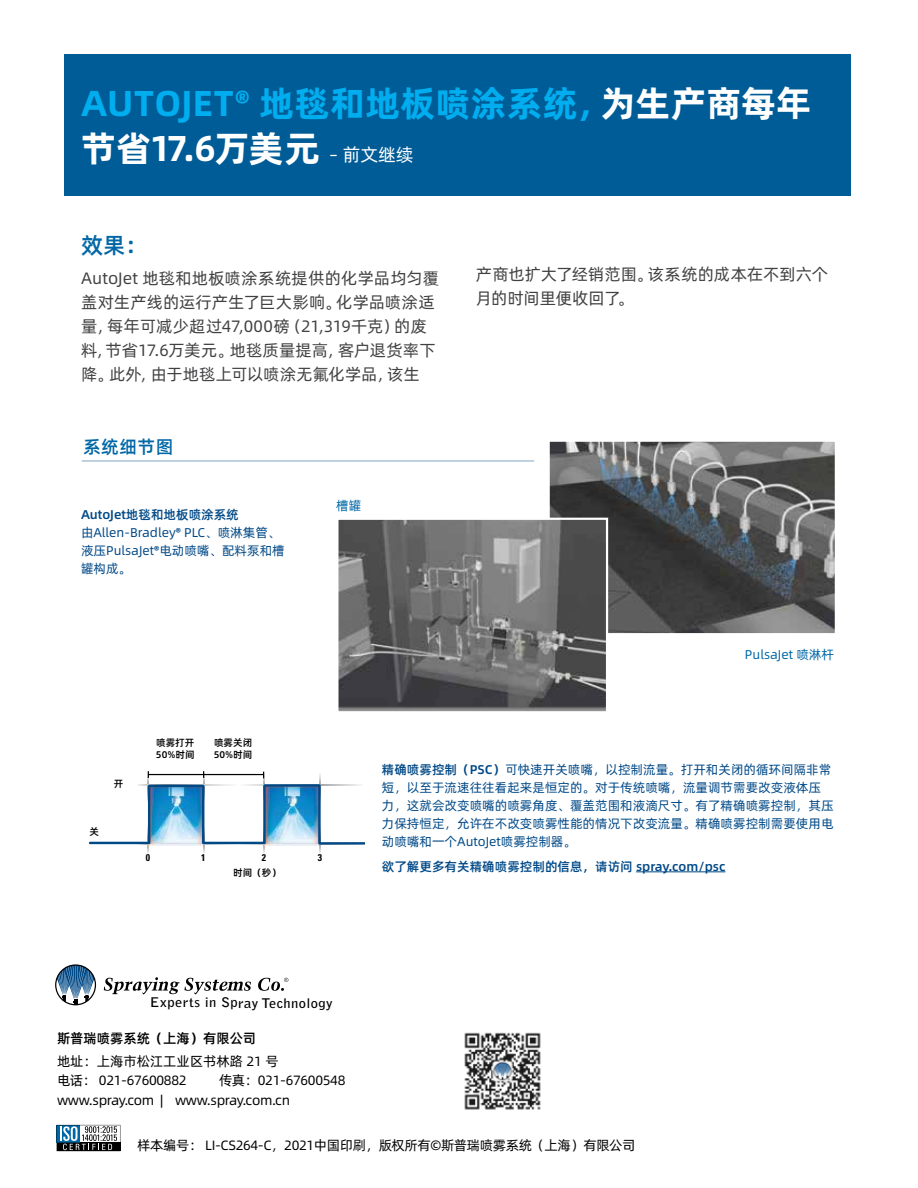
<style>
.page{position:relative;width:918px;height:1188px;background:#fff}
.page>*{position:absolute;margin:0;border:0;box-sizing:border-box;transform-origin:0 0}
.t1{font:36px/45px "Alibaba Pu Hui Ti B";letter-spacing:.005em;color:#00aeef}
.t2{font:22.5px "Alibaba Pu Hui Ti M";color:#0067a6}
.t3{font:18px "Alibaba Pu Hui Ti M";letter-spacing:.025em;color:#0067a6}
.t4{font:16.5px/24px "Alibaba Pu Hui Ti R";letter-spacing:.005em;color:#414042}
.t5{font:13.5px/19.5px "Alibaba Pu Hui Ti R";letter-spacing:-.025em;color:#000}
.t6{font:13.5px/19.5px "Alibaba Pu Hui Ti R";color:#000}
.t7{font:13.5px "Alibaba Pu Hui Ti M";color:#000}
.t8{font:700 13.2px "Bell Gothic";letter-spacing:.025em;color:#000;scale:1.1 1}
.t9{font:12.75px/18px "Alibaba Pu Hui Ti R";color:#004987}
.t10{font:12.75px "Alibaba Pu Hui Ti M";color:#004987}
.t11{font:12.75px "Alibaba Pu Hui Ti R";color:#0067a6}
.t12{font:9.75px/11.7px "Alibaba Pu Hui Ti M";color:#000}
.t13{font:700 condensed 9.75px "Univers LT Std";color:#000}
.s1{color:#fff}
.s2{font-family:"Alibaba Pu Hui Ti R";font-size:18px;color:#fff}
.s3{font-family:"Alibaba Pu Hui Ti M"}
</style>
<div class="page">
<div style="left:64px;top:54px;width:786px;height:141px;background:#005c97"></div>
<hr style="left:82px;top:461px;width:452px;height:1px;background:#80a4c3">
<img style="left:89px;top:771px;width:276px;height:75px">
<hr style="left:636px;top:872px;width:89px;height:1px;background:#004987">
<img style="left:551px;top:443px;width:283px;height:189px">
<div style="left:548px;top:440px;width:289px;height:195px;border:2px solid #fff"></div>
<img style="left:339px;top:521px;width:266px;height:189px">
<div style="left:336px;top:518px;width:272px;height:195px;border:2px solid #fff"></div>
<svg style="left:55px;top:964px;width:41px;height:41px"></svg>
<svg style="left:104px;top:977px;width:147px;height:17px"></svg>
<svg style="left:258px;top:978px;width:30px;height:13px"></svg>
<svg style="left:57px;top:1125px;width:63px;height:26px"></svg>
<img style="left:464px;top:1032px;width:77px;height:78px">
<h1 class="t1" style="left:81px;top:79px;width:733px">AUTOJET® 地毯和地板喷涂系统，<span class="s1">为生产商每年节省17.6万美元</span> <span class="s2">– 前文继续</span></h1>
<h2 class="t2" style="left:81px;top:228px;width:68px">效果：</h2>
<p class="t4" style="left:81px;top:265px;width:359px">AutoJet 地毯和地板喷涂系统提供的化学品均匀覆盖对生产线的运行产生了巨大影响。化学品喷涂适量，每年可减少超过47,000磅（21,319千克）的废料，节省17.6万美元。地毯质量提高，客户退货率下降。此外，由于地毯上可以喷涂无氟化学品，该生</p>
<p class="t4" style="left:476px;top:261px;width:354px">产商也扩大了经销范围。该系统的成本在不到六个月的时间里便收回了。</p>
<h3 class="t3" style="left:83px;top:433px;width:92px">系统细节图</h3>
<p class="t10" style="left:81px;top:505px;width:159px">AutoJet地毯和地板喷涂系统</p>
<p class="t9" style="left:81px;top:523px;width:205px">由Allen-Bradley® PLC、喷淋集管、液压PulsaJet®电动喷嘴、配料泵和槽罐构成。</p>
<p class="t11" style="left:336px;top:496px;width:27px">槽罐</p>
<p class="t11" style="left:745px;top:645px;width:91px">PulsaJet 喷淋杆</p>
<p class="t12" style="left:90px;top:825px;width:11px">关</p>
<p class="t12" style="left:114px;top:777px;width:11px">开</p>
<p class="t12" style="left:156px;top:736px;width:40px">喷雾打开<br>50%时间</p>
<p class="t12" style="left:214px;top:736px;width:40px">喷雾关闭<br>50%时间</p>
<p class="t13" style="left:146px;top:852px;width:6px">0</p>
<p class="t13" style="left:201px;top:852px;width:6px">1</p>
<p class="t13" style="left:262px;top:852px;width:6px">2</p>
<p class="t13" style="left:318px;top:852px;width:6px">3</p>
<p class="t12" style="left:233px;top:866px;width:49px">时间（秒）</p>
<p class="t9" style="left:382px;top:760px;width:453px"><span class="s3">精确喷雾控制（PSC）</span>可快速开关喷嘴，以控制流量。打开和关闭的循环间隔非常短，以至于流速往往看起来是恒定的。对于传统喷嘴，流量调节需要改变液体压力，这就会改变喷嘴的喷雾角度、覆盖范围和液滴尺寸。有了精确喷雾控制，其压力保持恒定，允许在不改变喷雾性能的情况下改变流量。精确喷雾控制需要使用电动喷嘴和一个AutoJet喷雾控制器。</p>
<p class="t10" style="left:382px;top:856px;width:345px">欲了解更多有关精确喷雾控制的信息，请访问 spray.com/psc</p>
<p class="t8" style="left:150px;top:995px;width:168px">Experts in Spray Technology</p>
<p class="t7" style="left:57px;top:1028px;width:201px">斯普瑞喷雾系统（上海）有限公司</p>
<p class="t6" style="left:57px;top:1050px;width:223px">地址：上海市松江工业区书林路 21 号电话： 021-67600882</p>
<p class="t5" style="left:57px;top:1070px;width:290px;text-indent:162px">传真：021-67600548 www.spray.com | www.spray.com.cn</p>
<p class="t5" style="left:137px;top:1135px;width:500px">样本编号： LI-CS264-C，2021中国印刷，版权所有©斯普瑞喷雾系统（上海）有限公司</p>
</div>
